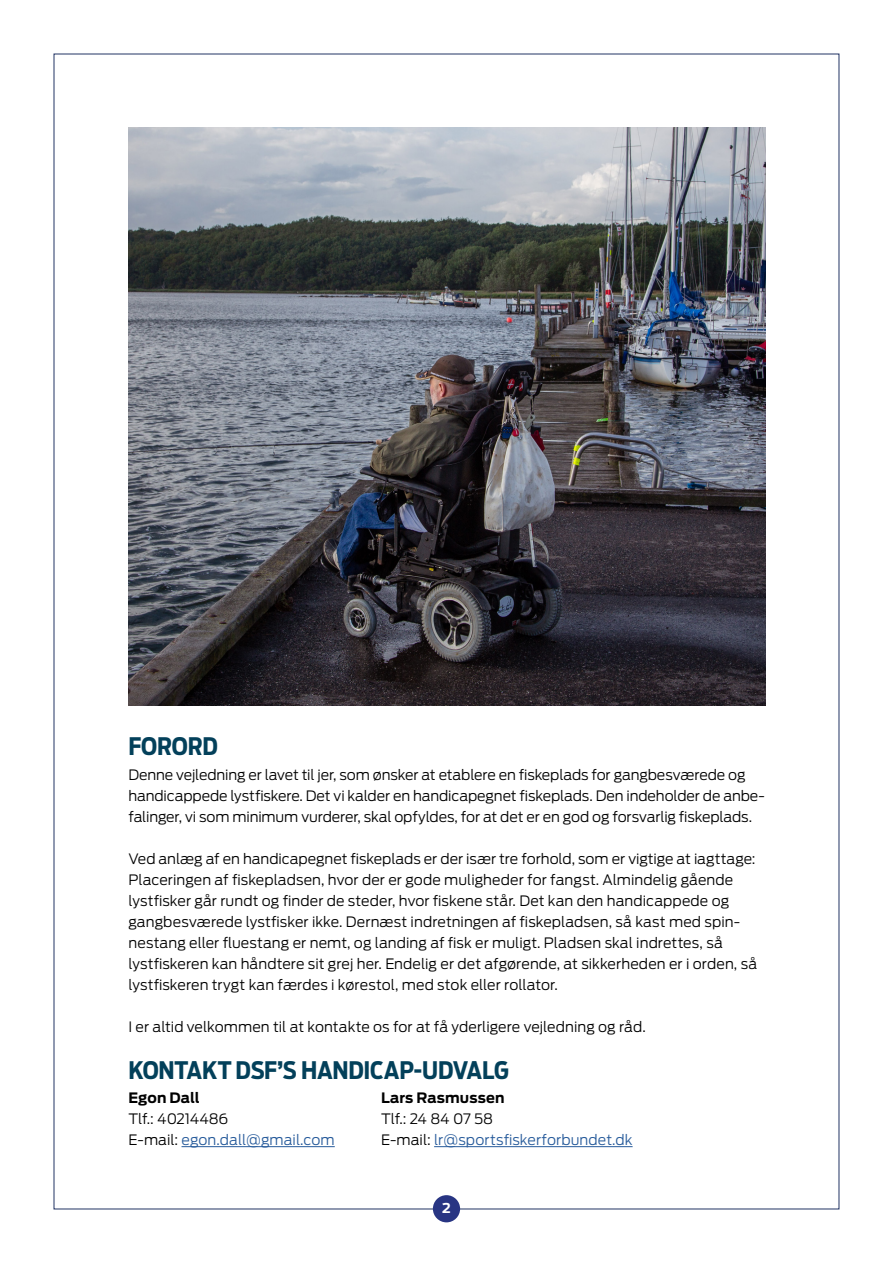
<style>
.page{position:relative;width:893px;height:1263px;background:#fff}
.page>*{position:absolute;margin:0;border:0;box-sizing:border-box;transform-origin:0 0}
.t1{font:700 24px "Antenna Condensed";letter-spacing:-.01em;color:#03405a}
.t2{font:300 14.25px/21px "Antenna";color:#000}
.t3{font:300 14.25px/21px "Antenna";letter-spacing:.005em;color:#275b9b}
.t4{font:700 14.25px "Antenna";letter-spacing:.01em;color:#000}
.t5{font:700 13.5px "Antenna";color:#fff}
.s1{color:#275b9b}
.s2{color:#000}
</style>
<div class="page">
<img style="left:128px;top:128px;width:637px;height:578px">
<hr style="left:182px;top:1146px;width:153px;height:1px;background:#275b9b">
<hr style="left:434px;top:1146px;width:199px;height:1px;background:#275b9b">
<div style="left:433px;top:1195px;width:27px;height:27px;background:#283583;border-radius:50%"></div>
<h1 class="t1" style="left:128px;top:730px;width:91px">FORORD</h1>
<p class="t2" style="left:128px;top:764px;width:638px">Denne vejledning er lavet til jer, som ønsker at etablere en fiskeplads for gangbesværede og handicappede lystfiskere. Det vi kalder en handicapegnet fiskeplads. Den indeholder de anbe&shy;falinger, vi som minimum vurderer, skal opfyldes, for at det er en god og forsvarlig fiskeplads.</p>
<p class="t2" style="left:128px;top:848px;width:630px">Ved anlæg af en handicapegnet fiskeplads er der især tre forhold, som er vigtige at iagttage:<br>Placeringen af fiskepladsen, hvor der er gode muligheder for fangst. Almindelig gående lystfisker går rundt og finder de steder, hvor fiskene står. Det kan den handicappede og gangbesværede lystfisker ikke. Dernæst indretningen af fiskepladsen, så kast med spin&shy;nestang eller fluestang er nemt, og landing af fisk er muligt. Pladsen skal indrettes, så lystfiskeren kan håndtere sit grej her. Endelig er det afgørende, at sikkerheden er i orden, så lystfiskeren trygt kan færdes i kørestol, med stok eller rollator.</p>
<p class="t2" style="left:128px;top:1016px;width:519px">I er altid velkommen til at kontakte os for at få yderligere vejledning og råd.</p>
<h1 class="t1" style="left:128px;top:1054px;width:382px">KONTAKT DSF’S HANDICAP-UDVALG</h1>
<p class="t4" style="left:128px;top:1088px;width:73px">Egon Dall</p>
<p class="t2" style="left:128px;top:1108px;width:208px">Tlf.: 40214486<br>E-mail: <span class="s1">egon.dall@gmail.com</span></p>
<p class="t4" style="left:381px;top:1088px;width:125px">Lars Rasmussen</p>
<p class="t3" style="left:381px;top:1108px;width:253px"><span class="s2">Tlf.: 24 84 07 58<br>E-mail:</span> lr@sportsfiskerforbundet.dk</p>
<p class="t5" style="left:442px;top:1199px;width:10px">2</p>
</div>
